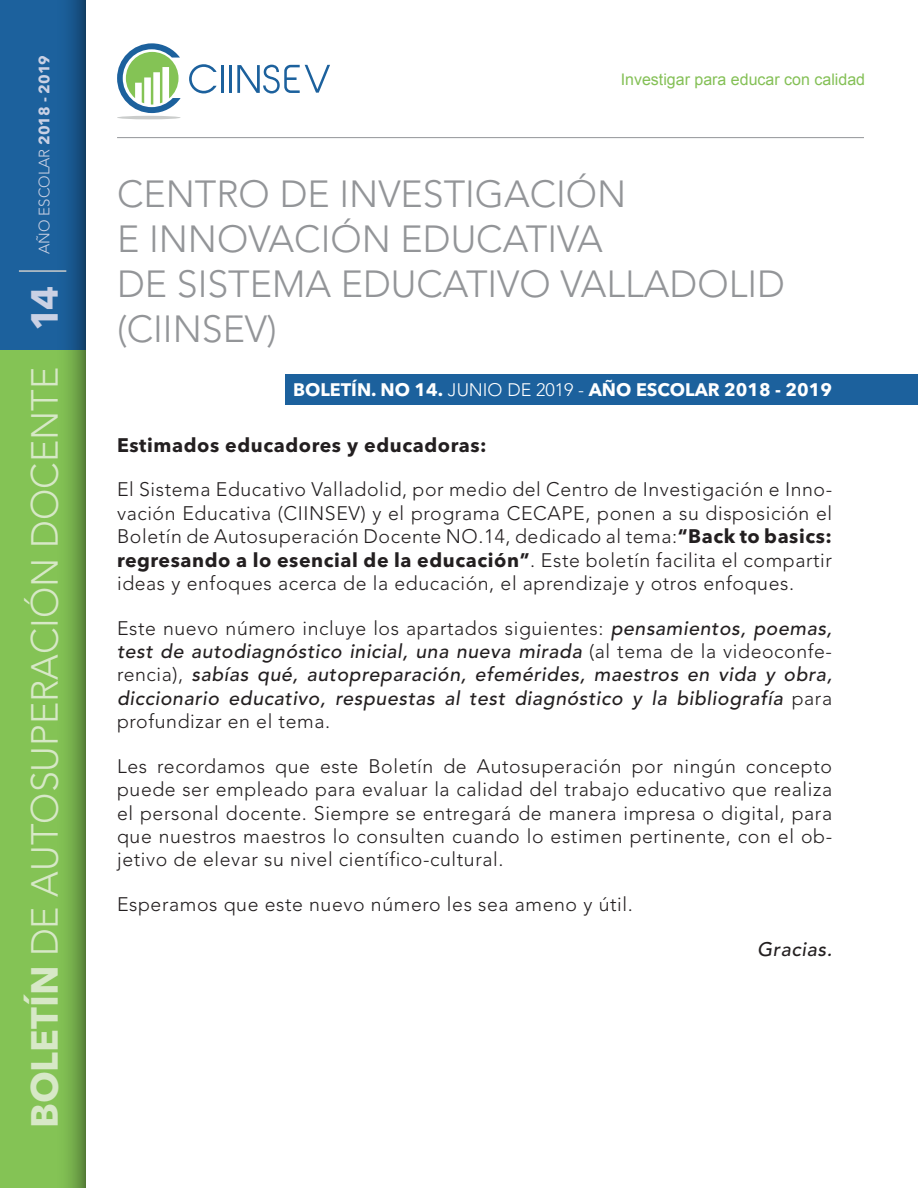
<style>
.page{position:relative;width:918px;height:1188px;background:#fff}
.page>*{position:absolute;margin:0;border:0;box-sizing:border-box;transform-origin:0 0}
.t1{font:300 37.5px "Avenir LT Std";color:#939598}
.t2{font:300 37.5px "Avenir LT Std";color:#d7e8c7}
.t3{font:300 19.5px/23.4px "Avenir LT Std";letter-spacing:.03em;color:#231f20}
.t4{font:italic 500 19.5px/23.4px "Avenir LT Std";letter-spacing:.03em;color:#231f20;text-align:justify}
.t5{font:700 19.5px "Avenir Next LT Pro";letter-spacing:.03em;color:#231f20}
.t6{font:700 18px "Avenir Next LT Pro";color:#fff}
.t7{font:16.05px "Arial";color:#84c056}
.t8{font:300 15px "Avenir LT Std";color:#cad1e4}
.s1{font-family:"Avenir Next LT Pro";font-weight:700}
.s2{font-family:"Avenir Next LT Pro";font-weight:700;color:#cad1e4}
.s3{font-family:"Avenir LT Std";font-weight:300}
.s4{font-weight:300;font-style:normal}
</style>
<div class="page">
<svg style="left:117px;top:43px;width:64px;height:70px"></svg>
<hr style="left:117px;top:116px;width:64px;height:3px;background:#cacccb;border-radius:50%">
<hr style="left:221px;top:65px;width:3px;height:28px;background:#1c619d">
<hr style="left:229px;top:65px;width:3px;height:28px;background:#1c619d">
<svg style="left:237px;top:65px;width:93px;height:28px"></svg>
<svg style="left:189px;top:64px;width:28px;height:29px"></svg>
<div style="left:0;top:350px;width:85px;height:838px;background:#84c355"></div>
<div style="left:0;top:0;width:85px;height:350px;background:#1c619d"></div>
<svg style="left:66px;top:0;width:19px;height:1188px"></svg>
<hr style="left:117px;top:137px;width:747px;height:1px;background:#939598">
<hr style="left:19px;top:270px;width:47px;height:2px;background:#cacccb">
<div style="left:285px;top:374px;width:633px;height:31px;background:#1c619d"></div>
<p class="t8" style="left:35px;top:254px;width:200px;rotate:-90deg">año escolar <span class="s1">2018 - 2019</span></p>
<h1 class="t2" style="left:23px;top:1128px;width:844px;rotate:-90deg"><span class="s1">Boletín</span> de Autosuperación Docente <span class="s2">14</span></h1>
<p class="t7" style="left:621px;top:69px;width:246px">Investigar para educar con calidad</p>
<h1 class="t1" style="left:117px;top:172px;width:26px">CENTRO</h1>
<h1 class="t1" style="left:280px;top:172px;width:139px">DE INVESTI</h1>
<h1 class="t1" style="left:475px;top:172px;width:79px">GACIÓN</h1>
<h1 class="t1" style="left:117px;top:217px;width:57px">E INNO</h1>
<h1 class="t1" style="left:248px;top:217px;width:70px">VACIÓN</h1>
<h1 class="t1" style="left:401px;top:217px;width:26px">EDUC</h1>
<h1 class="t1" style="left:503px;top:217px;width:102px">ATI VA</h1>
<h1 class="t1" style="left:117px;top:262px;width:80px">DE SISTE</h1>
<h1 class="t1" style="left:272px;top:262px;width:95px">MA EDUC</h1>
<h1 class="t1" style="left:443px;top:262px;width:250px">ATI VO VALLADOLID</h1>
<h1 class="t1" style="left:117px;top:307px;width:30px">(CIINSE</h1>
<h1 class="t1" style="left:245px;top:307px;width:33px">V)</h1>
<p class="t6" style="left:293px;top:379px;width:24px">BOLETÍN</p>
<p class="t6" style="left:371px;top:379px;width:462px">. NO 14. <span class="s3">junio DE 2019 -</span> AÑO ESCOLAR 2018 - 2019</p>
<p class="t5" style="left:117px;top:433px;width:371px">Estimados educadores y educadoras:</p>
<p class="t3" style="left:117px;top:478px;width:717px">El Sistema Educativo Valladolid, por medio del Centro de I nvestigación e I nno&shy;vación Educativa (CIINSE</p>
<p class="t3" style="left:117px;top:501px;width:717px;text-align:right">APE, ponen a su disposición el<br>Boletín de Autosuperación Docente NO.14, dedicado al tema:<span class="s1">“Back to basics:</span></p>
<p class="t5" style="left:117px;top:548px;width:717px">regresando a lo esencial de la educación”<span class="s3">. Este boletín facilita el compartir</span></p>
<p class="t3" style="left:117px;top:572px;width:679px">ideas y enfoques acerca de la educación, el aprendizaje y otros enfoques.</p>
<p class="t4" style="left:117px;top:617px;width:717px"><span class="s4">Este nuevo número incluye los apartados siguientes:</span> pensamientos, poemas, test de autodiagnóstico inicial, una nueva mirada <span class="s4">(al tema de la videoconfe&shy;rencia),</span> sabías qué, autopreparación, efemérides, maestros en vida y obra, diccionario educativo, respuestas al test diagnóstico y la bibliografía <span class="s4">para profundizar en el tema.</span></p>
<p class="t3" style="left:117px;top:755px;width:717px;text-align:justify">Les recordamos que este Boletín de Autosuperación por ningún concepto puede ser empleado para evaluar la calidad del trabajo educativo que realiza el personal docente. Siempre se entregará de manera impresa o digital, para que nuestros maestros lo consulten cuando lo estimen pertinente, con el ob&shy;jetivo de elevar su nivel científico-cultural.</p>
<p class="t3" style="left:117px;top:893px;width:517px">Esperamos que este nuevo número les sea ameno y útil.</p>
<p class="t4" style="left:757px;top:938px;width:76px">Gracias.</p>
<p class="t3" style="left:349px;top:501px;width:173px">V) y el programa CEC</p>
</div>
